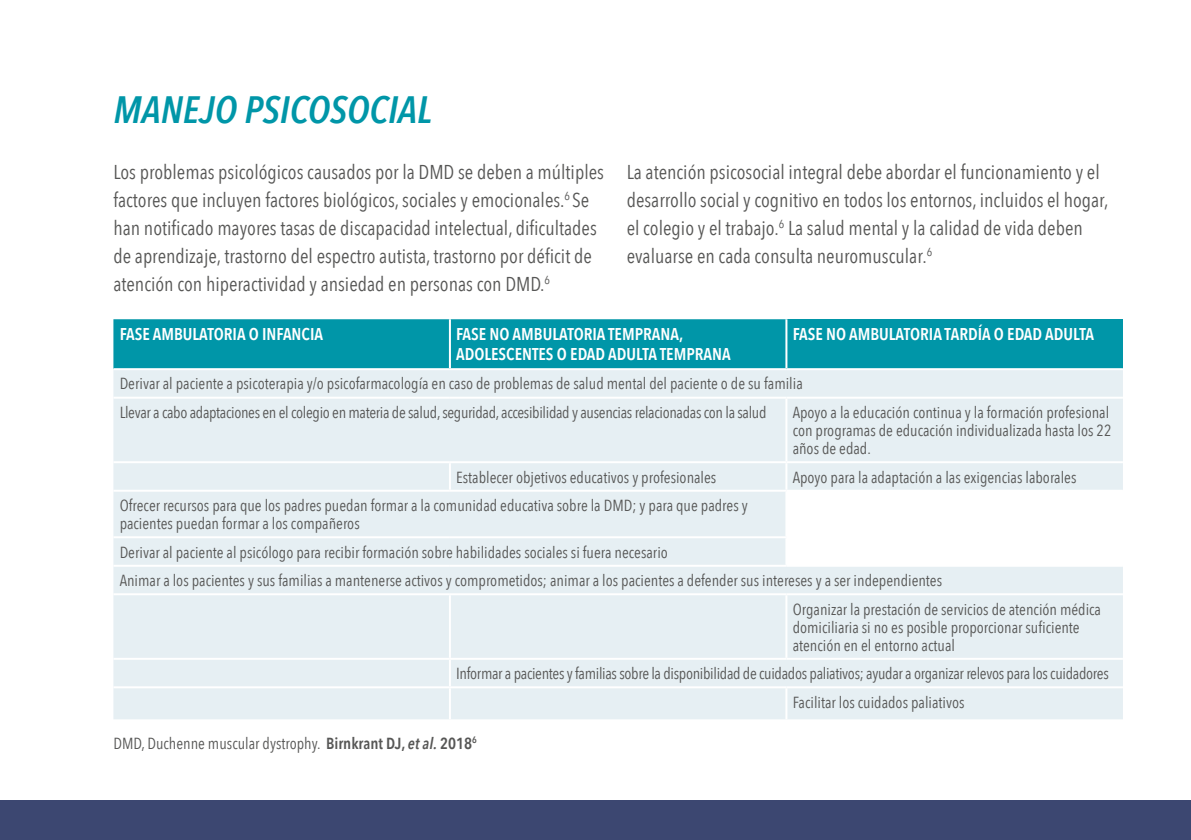
<style>
.page{position:relative;width:1191px;height:840px;background:#fff}
.page>*{position:absolute;margin:0;border:0;box-sizing:border-box;transform-origin:0 0}
.t1{font:italic 600 38px "Avenir Next Condensed";color:#0096a8}
.t2{font:20px/28px "Avenir Next Condensed";color:#575756}
.t3{font:600 17px/20.4px "Avenir Next Condensed";color:#fff}
.t4{font:16px/18px "Avenir Next Condensed";color:#575756}
.t5{font:16px/28.4px "Avenir Next Condensed";letter-spacing:-.02em;color:#575756}
.s1{font-weight:600}
.s2{font-weight:600;font-style:italic}
</style>
<div class="page">
<div style="left:0;top:799px;width:1191px;height:40px;background:#3c4771"></div>
<div style="left:113px;top:319px;width:672px;height:49px;background:#0096a8"></div>
<div style="left:786px;top:319px;width:337px;height:50px;background:#0096a8"></div>
<div style="left:113px;top:370px;width:1010px;height:349px;background:#e6eff3"></div>
<svg style="left:787px;top:491px;width:336px;height:73px"></svg>
<hr style="left:449px;top:319px;width:2px;height:49px;background:#fff">
<hr style="left:785px;top:319px;width:2px;height:49px;background:#fff">
<hr style="left:786px;top:368px;width:337px;height:2px;background:#fff">
<hr style="left:113px;top:396px;width:337px;height:2px;background:#fff">
<hr style="left:450px;top:396px;width:336px;height:2px;background:#fff">
<hr style="left:786px;top:396px;width:337px;height:2px;background:#fff">
<hr style="left:785px;top:398px;width:2px;height:63px;background:#fff">
<hr style="left:113px;top:461px;width:337px;height:2px;background:#fff">
<hr style="left:450px;top:461px;width:336px;height:2px;background:#fff">
<hr style="left:449px;top:463px;width:2px;height:26px;background:#fff">
<hr style="left:786px;top:461px;width:337px;height:2px;background:#fff">
<hr style="left:785px;top:463px;width:2px;height:26px;background:#fff">
<hr style="left:113px;top:489px;width:337px;height:2px;background:#fff">
<hr style="left:450px;top:489px;width:336px;height:2px;background:#fff">
<hr style="left:786px;top:489px;width:337px;height:2px;background:#fff">
<hr style="left:785px;top:491px;width:2px;height:45px;background:#fff">
<hr style="left:113px;top:536px;width:337px;height:2px;background:#fff">
<hr style="left:450px;top:536px;width:336px;height:2px;background:#fff">
<hr style="left:786px;top:536px;width:337px;height:2px;background:#fff">
<hr style="left:785px;top:538px;width:2px;height:26px;background:#fff">
<hr style="left:113px;top:564px;width:337px;height:2px;background:#fff">
<hr style="left:450px;top:564px;width:336px;height:2px;background:#fff">
<hr style="left:786px;top:564px;width:337px;height:2px;background:#fff">
<hr style="left:113px;top:593px;width:337px;height:2px;background:#fff">
<hr style="left:450px;top:593px;width:336px;height:2px;background:#fff">
<hr style="left:449px;top:595px;width:2px;height:62px;background:#fff">
<hr style="left:786px;top:593px;width:337px;height:2px;background:#fff">
<hr style="left:785px;top:595px;width:2px;height:62px;background:#fff">
<hr style="left:113px;top:657px;width:337px;height:2px;background:#fff">
<hr style="left:450px;top:657px;width:336px;height:2px;background:#fff">
<hr style="left:449px;top:659px;width:2px;height:27px;background:#fff">
<hr style="left:786px;top:657px;width:337px;height:2px;background:#fff">
<hr style="left:113px;top:686px;width:337px;height:2px;background:#fff">
<hr style="left:450px;top:686px;width:336px;height:2px;background:#fff">
<hr style="left:449px;top:688px;width:2px;height:31px;background:#fff">
<hr style="left:786px;top:686px;width:337px;height:2px;background:#fff">
<hr style="left:785px;top:688px;width:2px;height:31px;background:#fff">
<h1 class="t1" style="left:113px;top:87px;width:320px">MANEJO PSICOSOCIAL</h1>
<p class="t2" style="left:113px;top:157px;width:492px">Los problemas psicológicos causados por la DMD se deben a múltiples factores que incluyen factores biológicos, sociales y emocionales.<sup>6</sup> Se han notificado mayores tasas de discapacidad intelectual, dificultades de aprendizaje, trastorno del espectro autista, trastorno por déficit de atención con hiperactividad y ansiedad en personas con DMD.<sup>6</sup></p>
<p class="t2" style="left:626px;top:157px;width:483px">La atención psicosocial integral debe abordar el funcionamiento y el desarrollo social y cognitivo en todos los entornos, incluidos el hogar, el colegio y el trabajo.<sup>6</sup> La salud mental y la calidad de vida deben evaluarse en cada consulta neuromuscular.<sup>6</sup></p>
<p class="t3" style="left:120px;top:323px;width:205px">FASE AMBULATORIA O INFANCIA</p>
<p class="t3" style="left:456px;top:323px;width:276px">FASE NO AMBULATORIA TEMPRANA,<br>ADOLESCENTES O EDAD ADULTA TEMPRANA</p>
<p class="t3" style="left:792px;top:323px;width:303px">FASE NO AMBULATORIA TARDÍA O EDAD ADULTA</p>
<p class="t5" style="left:120px;top:368px;width:684px">Derivar al paciente a psicoterapia y/o psicofarmacología en caso de problemas de salud mental del paciente o de su familia<br>Llevar a cabo adaptaciones en el colegio en materia de salud, seguridad, accesibilidad y ausencias relacionadas con la salud</p>
<p class="t4" style="left:792px;top:402px;width:320px">Apoyo a la educación continua y la formación profesional con programas de educación individualizada hasta los 22 años de edad.</p>
<p class="t4" style="left:456px;top:467px;width:262px">Establecer objetivos educativos y profesionales</p>
<p class="t4" style="left:792px;top:467px;width:285px">Apoyo para la adaptación a las exigencias laborales</p>
<p class="t4" style="left:120px;top:495px;width:629px">Ofrecer recursos para que los padres puedan formar a la comunidad educativa sobre la DMD; y para que padres y pacientes puedan formar a los compañeros</p>
<p class="t4" style="left:120px;top:542px;width:550px">Derivar al paciente al psicólogo para recibir formación sobre habilidades sociales si fuera necesario</p>
<p class="t4" style="left:120px;top:570px;width:824px">Animar a los pacientes y sus familias a mantenerse activos y comprometidos; animar a los pacientes a defender sus intereses y a ser independientes</p>
<p class="t4" style="left:792px;top:599px;width:310px">Organizar la prestación de servicios de atención médica</p>
<p class="t4" style="left:792px;top:617px;width:288px">domiciliaria si no es posible proporcionar suficiente atención en el entorno actual</p>
<p class="t5" style="left:792px;top:658px;width:317px;text-indent:-336px">Informar a pacientes y familias sobre la disponibilidad de cuidados paliativos; ayudar a organizar relevos para los cuidadores<br>Facilitar los cuidados paliativos</p>
<p class="t4" style="left:113px;top:733px;width:365px">DMD, Duchenne muscular dystrophy. <span class="s1">Birnkrant DJ,</span> <span class="s2">et al.</span> <span class="s1">2018</span><sup>6</sup></p>
</div>
